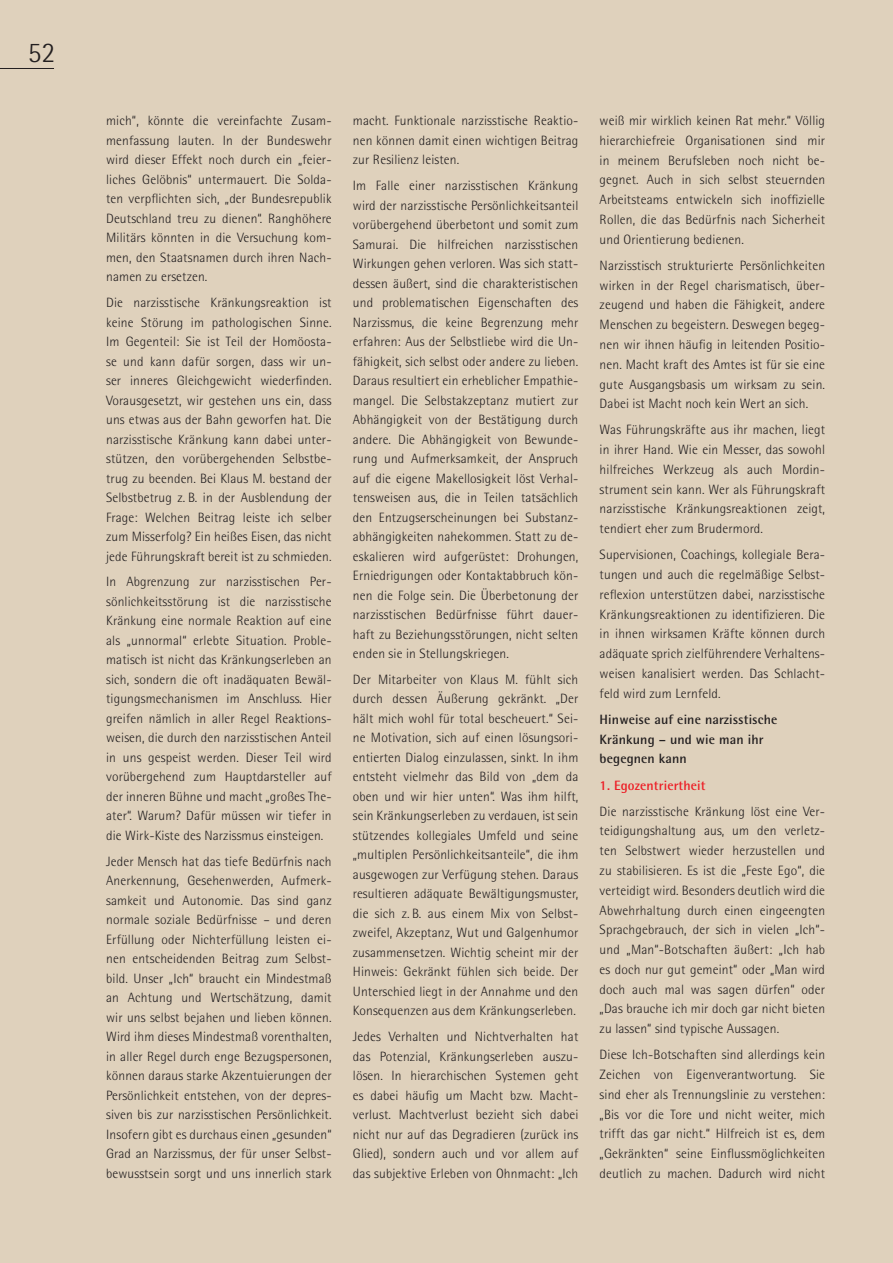
<style>
.page{position:relative;width:893px;height:1263px;background:#fff}
.page>*{position:absolute;margin:0;border:0;box-sizing:border-box;transform-origin:0 0}
.t1{font:300 28.5px "Rotis Semi Sans";color:#231f20}
.t2{font:300 13.5px/19.5px "Rotis Semi Sans";letter-spacing:.01em;color:#231f20;text-align:justify}
.t3{font:700 13.5px/19.8px "Rotis Semi Sans";letter-spacing:.01em;color:#231f20}
.t4{font:700 13.5px "Rotis Semi Sans";letter-spacing:.01em;color:#ed1c24}
</style>
<div class="page">
<div style="left:0;top:0;width:892px;height:1263px;background:#dfd1bc"></div>
<hr style="left:0;top:68px;width:54px;height:1px;background:#231f20">
<h1 class="t1" style="left:28px;top:43px;width:29px">52</h1>
<p class="t2" style="left:106px;top:112px;width:227px">mich“, könnte die vereinfachte Zusam&shy;menfassung lauten. In der Bundeswehr wird dieser Effekt noch durch ein „feier&shy;liches Gelöbnis“ untermauert. Die Solda&shy;ten verpflichten sich, „der Bundesrepublik Deutschland treu zu dienen“. Ranghöhere Militärs könnten in die Versuchung kom&shy;men, den Staatsnamen durch ihren Nach&shy;namen zu ersetzen.</p>
<p class="t2" style="left:106px;top:294px;width:227px">Die narzisstische Kränkungsreaktion ist keine Störung im pathologischen Sinne.<br>Im Gegenteil: Sie ist Teil der Homöosta&shy;se und kann dafür sorgen, dass wir un&shy;ser inneres Gleichgewicht wiederfinden.<br>Vorausgesetzt, wir gestehen uns ein, dass uns etwas aus der Bahn geworfen hat. Die narzisstische Kränkung kann dabei unter&shy;stützen, den vorübergehenden Selbstbe&shy;trug zu beenden. Bei Klaus M. bestand der Selbstbetrug z. B. in der Ausblendung der Frage: Welchen Beitrag leiste ich selber zum Misserfolg? Ein heißes Eisen, das nicht jede Führungskraft bereit ist zu schmieden.</p>
<p class="t2" style="left:106px;top:574px;width:227px">In Abgrenzung zur narzisstischen Per&shy;sönlichkeitsstörung ist die narzisstische Kränkung eine normale Reaktion auf eine als „unnormal“ erlebte Situation. Proble&shy;matisch ist nicht das Kränkungserleben an sich, sondern die oft inadäquaten Bewäl&shy;tigungsmechanismen im Anschluss. Hier greifen nämlich in aller Regel Reaktions&shy;weisen, die durch den narzisstischen Anteil in uns gespeist werden. Dieser Teil wird vorübergehend zum Hauptdarsteller auf der inneren Bühne und macht „großes The&shy;ater“. Warum? Dafür müssen wir tiefer in die Wirk-Kiste des Narzissmus einsteigen.</p>
<p class="t2" style="left:106px;top:853px;width:227px">Jeder Mensch hat das tiefe Bedürfnis nach Anerkennung, Gesehenwerden, Aufmerk&shy;samkeit und Autonomie. Das sind ganz normale soziale Bedürfnisse – und deren Erfüllung oder Nichterfüllung leisten ei&shy;nen entscheidenden Beitrag zum Selbst&shy;bild. Unser „Ich“ braucht ein Mindestmaß an Achtung und Wertschätzung, damit wir uns selbst bejahen und lieben können.<br>Wird ihm dieses Mindestmaß vorenthalten, in aller Regel durch enge Bezugspersonen, können daraus starke Akzentuierungen der Persönlichkeit entstehen, von der depres&shy;siven bis zur narzisstischen Persönlichkeit.<br>Insofern gibt es durchaus einen „gesunden“ Grad an Narzissmus, der für unser Selbst&shy;bewusstsein sorgt und uns innerlich stark</p>
<p class="t2" style="left:353px;top:112px;width:227px">macht. Funktionale narzisstische Reaktio&shy;nen können damit einen wichtigen Beitrag zur Resilienz leisten.</p>
<p class="t2" style="left:353px;top:177px;width:227px">Im Falle einer narzisstischen Kränkung wird der narzisstische Persönlichkeitsanteil vorübergehend überbetont und somit zum Samurai. Die hilfreichen narzisstischen Wirkungen gehen verloren. Was sich statt&shy;dessen äußert, sind die charakteristischen und problematischen Eigenschaften des Narzissmus, die keine Begrenzung mehr erfahren: Aus der Selbstliebe wird die Un&shy;fähigkeit, sich selbst oder andere zu lieben.<br>Daraus resultiert ein erheblicher Empathie&shy;mangel. Die Selbstakzeptanz mutiert zur Abhängigkeit von der Bestätigung durch andere. Die Abhängigkeit von Bewunde&shy;rung und Aufmerksamkeit, der Anspruch auf die eigene Makellosigkeit löst Verhal&shy;tensweisen aus, die in Teilen tatsächlich den Entzugserscheinungen bei Substanz&shy;abhängigkeiten nahekommen. Statt zu de&shy;eskalieren wird aufgerüstet: Drohungen, Erniedrigungen oder Kontaktabbruch kön&shy;nen die Folge sein. Die Überbetonung der narzisstischen Bedürfnisse führt dauer&shy;haft zu Beziehungsstörungen, nicht selten enden sie in Stellungskriegen.</p>
<p class="t2" style="left:353px;top:671px;width:227px">Der Mitarbeiter von Klaus M. fühlt sich durch dessen Äußerung gekränkt. „Der hält mich wohl für total bescheuert.“ Sei&shy;ne Motivation, sich auf einen lösungsori&shy;entierten Dialog einzulassen, sinkt. In ihm entsteht vielmehr das Bild von „dem da oben und wir hier unten“. Was ihm hilft, sein Kränkungserleben zu verdauen, ist sein stützendes kollegiales Umfeld und seine „multiplen Persönlichkeitsanteile“, die ihm ausgewogen zur Verfügung stehen. Daraus resultieren adäquate Bewältigungsmuster, die sich z. B. aus einem Mix von Selbst&shy;zweifel, Akzeptanz, Wut und Galgenhumor zusammensetzen. Wichtig scheint mir der Hinweis: Gekränkt fühlen sich beide. Der Unterschied liegt in der Annahme und den Konsequenzen aus dem Kränkungserleben.</p>
<p class="t2" style="left:353px;top:1028px;width:227px">Jedes Verhalten und Nichtverhalten hat das Potenzial, Kränkungserleben auszu&shy;lösen. In hierarchischen Systemen geht es dabei häufig um Macht bzw. Macht&shy;verlust. Machtverlust bezieht sich dabei nicht nur auf das Degradieren (zurück ins Glied), sondern auch und vor allem auf das subjektive Erleben von Ohnmacht: „Ich</p>
<p class="t2" style="left:599px;top:112px;width:227px">weiß mir wirklich keinen Rat mehr.“ Völlig hierarchiefreie Organisationen sind mir in meinem Berufsleben noch nicht be&shy;gegnet. Auch in sich selbst steuernden Arbeitsteams entwickeln sich inoffizielle Rollen, die das Bedürfnis nach Sicherheit und Orientierung bedienen.</p>
<p class="t2" style="left:599px;top:257px;width:227px">Narzisstisch strukturierte Persönlichkeiten wirken in der Regel charismatisch, über&shy;zeugend und haben die Fähigkeit, andere Menschen zu begeistern. Deswegen begeg&shy;nen wir ihnen häufig in leitenden Positio&shy;nen. Macht kraft des Amtes ist für sie eine gute Ausgangsbasis um wirksam zu sein.<br>Dabei ist Macht noch kein Wert an sich.</p>
<p class="t2" style="left:599px;top:421px;width:227px">Was Führungskräfte aus ihr machen, liegt in ihrer Hand. Wie ein Messer, das sowohl hilfreiches Werkzeug als auch Mordin&shy;strument sein kann. Wer als Führungskraft narzisstische Kränkungsreaktionen zeigt, tendiert eher zum Brudermord.</p>
<p class="t2" style="left:599px;top:546px;width:227px">Supervisionen, Coachings, kollegiale Bera&shy;tungen und auch die regelmäßige Selbst&shy;reflexion unterstützen dabei, narzisstische Kränkungsreaktionen zu identifizieren. Die in ihnen wirksamen Kräfte können durch adäquate sprich zielführendere Verhaltens&shy;weisen kanalisiert werden. Das Schlacht&shy;feld wird zum Lernfeld.</p>
<p class="t3" style="left:599px;top:711px;width:179px">Hinweise auf eine narzisstische<br>Kränkung – und wie man ihr begegnen kann</p>
<p class="t4" style="left:599px;top:780px;width:107px">1. Egozentriertheit</p>
<p class="t2" style="left:599px;top:803px;width:227px">Die narzisstische Kränkung löst eine Ver&shy;teidigungshaltung aus, um den verletz&shy;ten Selbstwert wieder herzustellen und zu stabilisieren. Es ist die „Feste Ego“, die verteidigt wird. Besonders deutlich wird die Abwehrhaltung durch einen eingeengten Sprachgebrauch, der sich in vielen „Ich“- und „Man“-Botschaften äußert: „Ich hab es doch nur gut gemeint“ oder „Man wird doch auch mal was sagen dürfen“ oder „Das brauche ich mir doch gar nicht bieten zu lassen“ sind typische Aussagen.</p>
<p class="t2" style="left:599px;top:1046px;width:227px">Diese Ich-Botschaften sind allerdings kein Zeichen von Eigenverantwortung. Sie sind eher als Trennungslinie zu verstehen: „Bis vor die Tore und nicht weiter, mich trifft das gar nicht.“ Hilfreich ist es, dem „Gekränkten“ seine Einflussmöglichkeiten deutlich zu machen. Dadurch wird nicht</p>
</div>
